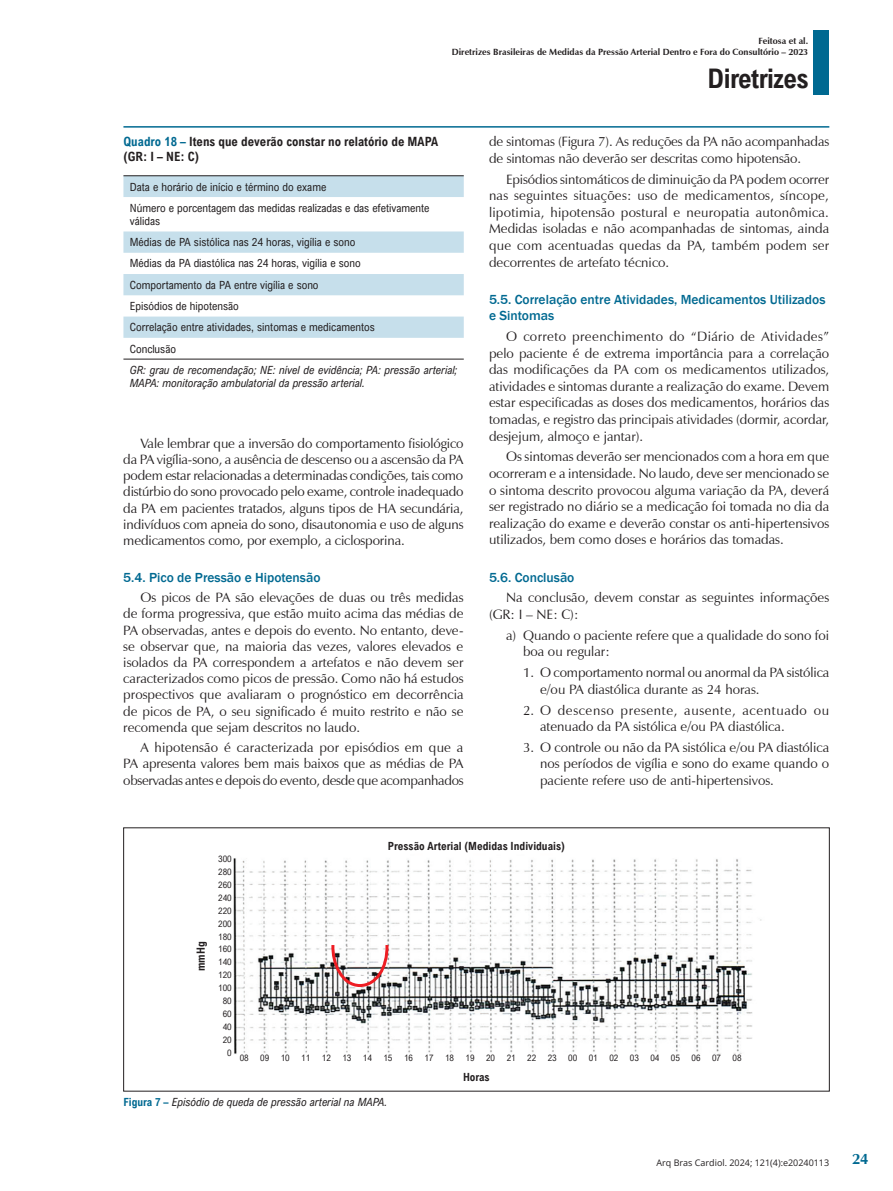
<style>
.page{position:relative;width:893px;height:1191px;background:#fff}
.page>*{position:absolute;margin:0;border:0;box-sizing:border-box;transform-origin:0 0}
.t1{font:700 27px "Arial Nova Cond";letter-spacing:-.02em;color:#231f20}
.t2{font:700 15px "Zapf Humanist 601 BT";color:#006991}
._01-TEXTO_BASICO{font:13.5px/16.5px "Zapf Humanist 601 BT";color:#231f20;text-align:justify}
._03_-_SUBTITULO_PRINCIPAL_MATERIA{font:500 13.5px/16.5px "Franklin Gothic";color:#006991}
._01-TEXTO_BASICO-2{font:13.5px/16.5px "Zapf Humanist 601 BT";letter-spacing:.045em;color:#231f20}
._01_TÍTULO_TABELA{font:700 12.75px/15.3px "Arial Nova Cond";color:#231f20}
._02_TEXTO_TABELA_BASICA{font:11.25px/13.5px "Arial Nova Cond";color:#231f20}
._05_LEGENDA_TABELA{font:italic 11.25px/13.5px "Arial Nova Cond";color:#231f20}
._06_-_LEGENDA_FIGURA_E_TABELA{font:italic 11.25px "Arial Nova Cond";color:#231f20}
._02_TEXTO_TABELA_BASICA-2{font:700 11.25px "Arial Nova Cond";color:#231f20}
._02_TEXTO_TABELA_BASICA-3{font:9px "Arial Nova Cond";color:#231f20}
.t3{font:700 9px/10.8px "Zapf Humanist 601 BT";color:#231f20;text-align:right}
.t4{font:9px "Open Sans";color:#231f20}
.s1{color:#006991}
.s2{font-weight:700;font-style:normal;color:#006991}
</style>
<div class="page">
<hr style="left:123px;top:126px;width:706px;height:2px;background:#006991">
<div style="left:813px;top:30px;width:16px;height:64px;background:#006991"></div>
<svg style="left:123px;top:176px;width:341px;height:162px;fill:#c7dfeb"></svg>
<hr style="left:123px;top:175px;width:341px;height:1px;background:#231f20">
<hr style="left:123px;top:359px;width:341px;height:1px;background:#231f20">
<img style="left:233px;top:858px;width:529px;height:196px">
<svg style="left:330px;top:942px;width:60px;height:46px"></svg>
<p class="t3" style="left:452px;top:36px;width:358px">Feitosa et al.<br>Diretrizes Brasileiras de Medidas da Pressão Arterial Dentro e Fora do Consultório – 2023</p>
<p class="_01_TÍTULO_TABELA" style="left:123px;top:133px;width:316px"><span class="s1">Quadro 18 –</span> Itens que deverão constar no relatório de MAPA (GR: I – NE: C)</p>
<p class="_02_TEXTO_TABELA_BASICA" style="left:130px;top:180px;width:198px">Data e horário de início e término do exame</p>
<p class="_02_TEXTO_TABELA_BASICA" style="left:130px;top:201px;width:301px">Número e porcentagem das medidas realizadas e das efetivamente válidas</p>
<p class="_02_TEXTO_TABELA_BASICA" style="left:130px;top:235px;width:227px">Médias de PA sistólica nas 24 horas, vigília e sono</p>
<p class="_02_TEXTO_TABELA_BASICA" style="left:130px;top:256px;width:232px">Médias da PA diastólica nas 24 horas, vigília e sono</p>
<p class="_02_TEXTO_TABELA_BASICA" style="left:130px;top:278px;width:190px">Comportamento da PA entre vigília e sono</p>
<p class="_02_TEXTO_TABELA_BASICA" style="left:130px;top:299px;width:111px">Episódios de hipotensão</p>
<p class="_02_TEXTO_TABELA_BASICA" style="left:130px;top:320px;width:246px">Correlação entre atividades, sintomas e medicamentos</p>
<p class="_02_TEXTO_TABELA_BASICA" style="left:130px;top:342px;width:48px">Conclusão</p>
<p class="_05_LEGENDA_TABELA" style="left:130px;top:363px;width:329px">GR: grau de recomendação; NE: nível de evidência; PA: pressão arterial;<br>MAPA: monitoração ambulatorial da pressão arterial.</p>
<p class="_01-TEXTO_BASICO" style="left:123px;top:435px;width:342px;text-indent:17px">Vale lembrar que a inversão do comportamento fisiológico da PA vigília-sono, a ausência de descenso ou a ascensão da PA podem estar relacionadas a determinadas condições, tais como distúrbio do sono provocado pelo exame, controle inadequado da PA em pacientes tratados, alguns tipos de HA secundária, indivíduos com apneia do sono, disautonomia e uso de alguns medicamentos como, por exemplo, a ciclosporina.</p>
<p class="_03_-_SUBTITULO_PRINCIPAL_MATERIA" style="left:123px;top:569px;width:199px">5.4. Pico de Pressão e Hipotensão</p>
<p class="_01-TEXTO_BASICO" style="left:123px;top:589px;width:342px;text-indent:17px">Os picos de PA são elevações de duas ou três medidas de forma progressiva, que estão muito acima das médias de PA observadas, antes e depois do evento. No entanto, deve&shy;se observar que, na maioria das vezes, valores elevados e isolados da PA correspondem a artefatos e não devem ser caracterizados como picos de pressão. Como não há estudos prospectivos que avaliaram o prognóstico em decorrência de picos de PA, o seu significado é muito restrito e não se recomenda que sejam descritos no laudo.</p>
<p class="_01-TEXTO_BASICO" style="left:123px;top:739px;width:342px;text-indent:17px">A hipotensão é caracterizada por episódios em que a PA apresenta valores bem mais baixos que as médias de PA observadas antes e depois do evento, desde que acompanhados</p>
<h1 class="t1" style="left:708px;top:61px;width:102px">Diretrizes</h1>
<p class="_01-TEXTO_BASICO" style="left:489px;top:133px;width:342px">de sintomas (Figura 7). As reduções da PA não acompanhadas de sintomas não deverão ser descritas como hipotensão.</p>
<p class="_01-TEXTO_BASICO" style="left:489px;top:171px;width:342px;text-indent:17px">Episódios sintomáticos de diminuição da PA podem ocorrer nas seguintes situações: uso de medicamentos, síncope, lipotimia, hipotensão postural e neuropatia autonômica.<br>Medidas isoladas e não acompanhadas de sintomas, ainda que com acentuadas quedas da PA, também podem ser decorrentes de artefato técnico.</p>
<p class="_03_-_SUBTITULO_PRINCIPAL_MATERIA" style="left:489px;top:291px;width:338px">5.5. Correlação entre Atividades, Medicamentos Utilizados e Sintomas</p>
<p class="_01-TEXTO_BASICO" style="left:489px;top:328px;width:342px;text-indent:17px">O correto preenchimento do “Diário de Atividades” pelo paciente é de extrema importância para a correlação das modificações da PA com os medicamentos utilizados, atividades e sintomas durante a realização do exame. Devem estar especificadas as doses dos medicamentos, horários das tomadas, e registro das principais atividades (dormir, acordar, desjejum, almoço e jantar).</p>
<p class="_01-TEXTO_BASICO" style="left:489px;top:448px;width:342px;text-indent:17px">Os sintomas deverão ser mencionados com a hora em que ocorreram e a intensidade. No laudo, deve ser mencionado se o sintoma descrito provocou alguma variação da PA, deverá ser registrado no diário se a medicação foi tomada no dia da realização do exame e deverão constar os anti-hipertensivos utilizados, bem como doses e horários das tomadas.</p>
<p class="_03_-_SUBTITULO_PRINCIPAL_MATERIA" style="left:489px;top:569px;width:87px">5.6. Conclusão</p>
<p class="_01-TEXTO_BASICO" style="left:489px;top:589px;width:342px;text-indent:17px">Na conclusão, devem constar as seguintes informações (GR: I – NE: C):</p>
<p class="_01-TEXTO_BASICO" style="left:523px;top:627px;width:308px;text-indent:-17px">a) Quando o paciente refere que a qualidade do sono foi boa ou regular:</p>
<p class="_01-TEXTO_BASICO" style="left:540px;top:664px;width:291px;text-indent:-17px">1. O comportamento normal ou anormal da PA sistólica e/ou PA diastólica durante as 24 horas.</p>
<p class="_01-TEXTO_BASICO-2" style="left:540px;top:701px;width:291px;text-indent:-17px">2. O descenso presente, ausente, acentuado ou atenuado da PA sistólica e/ou PA diastólica.</p>
<p class="_01-TEXTO_BASICO" style="left:540px;top:739px;width:291px;text-indent:-17px">3. O controle ou não da PA sistólica e/ou PA diastólica nos períodos de vigília e sono do exame quando o paciente refere uso de anti-hipertensivos.</p>
<p class="_02_TEXTO_TABELA_BASICA-2" style="left:194px;top:971px;width:31px;rotate:-90deg">mmHg</p>
<p class="_02_TEXTO_TABELA_BASICA-3" style="left:218px;top:853px;width:15px">300</p>
<p class="_02_TEXTO_TABELA_BASICA-3" style="left:218px;top:866px;width:15px">280</p>
<p class="_02_TEXTO_TABELA_BASICA-3" style="left:218px;top:879px;width:15px">260</p>
<p class="_02_TEXTO_TABELA_BASICA-3" style="left:218px;top:892px;width:15px">240</p>
<p class="_02_TEXTO_TABELA_BASICA-3" style="left:218px;top:905px;width:15px">220</p>
<p class="_02_TEXTO_TABELA_BASICA-3" style="left:218px;top:918px;width:15px">200</p>
<p class="_02_TEXTO_TABELA_BASICA-3" style="left:218px;top:930px;width:15px">180</p>
<p class="_02_TEXTO_TABELA_BASICA-3" style="left:218px;top:943px;width:15px">160</p>
<p class="_02_TEXTO_TABELA_BASICA-3" style="left:218px;top:956px;width:15px">140</p>
<p class="_02_TEXTO_TABELA_BASICA-3" style="left:218px;top:969px;width:15px">120</p>
<p class="_02_TEXTO_TABELA_BASICA-3" style="left:218px;top:982px;width:15px">100</p>
<p class="_02_TEXTO_TABELA_BASICA-3" style="left:223px;top:995px;width:10px">80</p>
<p class="_02_TEXTO_TABELA_BASICA-3" style="left:223px;top:1008px;width:10px">60</p>
<p class="_02_TEXTO_TABELA_BASICA-3" style="left:223px;top:1021px;width:10px">40</p>
<p class="_02_TEXTO_TABELA_BASICA-3" style="left:223px;top:1034px;width:10px">20</p>
<p class="_02_TEXTO_TABELA_BASICA-3" style="left:227px;top:1046px;width:6px">0</p>
<p class="_02_TEXTO_TABELA_BASICA-2" style="left:388px;top:839px;width:178px">Pressão Arterial (Medidas Individuais)</p>
<p class="_02_TEXTO_TABELA_BASICA-3" style="left:240px;top:1052px;width:10px">08</p>
<p class="_02_TEXTO_TABELA_BASICA-3" style="left:260px;top:1052px;width:10px">09</p>
<p class="_02_TEXTO_TABELA_BASICA-3" style="left:281px;top:1052px;width:10px">10</p>
<p class="_02_TEXTO_TABELA_BASICA-3" style="left:301px;top:1052px;width:10px">11</p>
<p class="_02_TEXTO_TABELA_BASICA-3" style="left:322px;top:1052px;width:10px">12</p>
<p class="_02_TEXTO_TABELA_BASICA-3" style="left:342px;top:1052px;width:10px">13</p>
<p class="_02_TEXTO_TABELA_BASICA-3" style="left:363px;top:1052px;width:10px">14</p>
<p class="_02_TEXTO_TABELA_BASICA-3" style="left:383px;top:1052px;width:11px">15</p>
<p class="_02_TEXTO_TABELA_BASICA-3" style="left:404px;top:1052px;width:10px">16</p>
<p class="_02_TEXTO_TABELA_BASICA-3" style="left:425px;top:1052px;width:10px">17</p>
<p class="_02_TEXTO_TABELA_BASICA-3" style="left:445px;top:1052px;width:10px">18</p>
<p class="_02_TEXTO_TABELA_BASICA-3" style="left:466px;top:1052px;width:10px">19</p>
<p class="_02_TEXTO_TABELA_BASICA-3" style="left:486px;top:1052px;width:10px">20</p>
<p class="_02_TEXTO_TABELA_BASICA-3" style="left:507px;top:1052px;width:10px">21</p>
<p class="_02_TEXTO_TABELA_BASICA-3" style="left:527px;top:1052px;width:10px">22</p>
<p class="_02_TEXTO_TABELA_BASICA-3" style="left:548px;top:1052px;width:10px">23</p>
<p class="_02_TEXTO_TABELA_BASICA-3" style="left:568px;top:1052px;width:10px">00</p>
<p class="_02_TEXTO_TABELA_BASICA-3" style="left:589px;top:1052px;width:10px">01</p>
<p class="_02_TEXTO_TABELA_BASICA-3" style="left:609px;top:1052px;width:10px">02</p>
<p class="_02_TEXTO_TABELA_BASICA-3" style="left:630px;top:1052px;width:10px">03</p>
<p class="_02_TEXTO_TABELA_BASICA-3" style="left:650px;top:1052px;width:10px">04</p>
<p class="_02_TEXTO_TABELA_BASICA-3" style="left:671px;top:1052px;width:10px">05</p>
<p class="_02_TEXTO_TABELA_BASICA-3" style="left:691px;top:1052px;width:10px">06</p>
<p class="_02_TEXTO_TABELA_BASICA-3" style="left:712px;top:1052px;width:10px">07</p>
<p class="_02_TEXTO_TABELA_BASICA-3" style="left:733px;top:1052px;width:10px">08</p>
<p class="_02_TEXTO_TABELA_BASICA-2" style="left:463px;top:1070px;width:28px">Horas</p>
<p class="_06_-_LEGENDA_FIGURA_E_TABELA" style="left:123px;top:1095px;width:265px"><span class="s2">Figura 7 –</span> Episódio de queda de pressão arterial na MAPA.</p>
<p class="t4" style="left:657px;top:1156px;width:174px">Arq Bras Cardiol. 2024; 121(4):e20240113</p>
<p class="t2" style="left:852px;top:1149px;width:18px">24</p>
</div>
